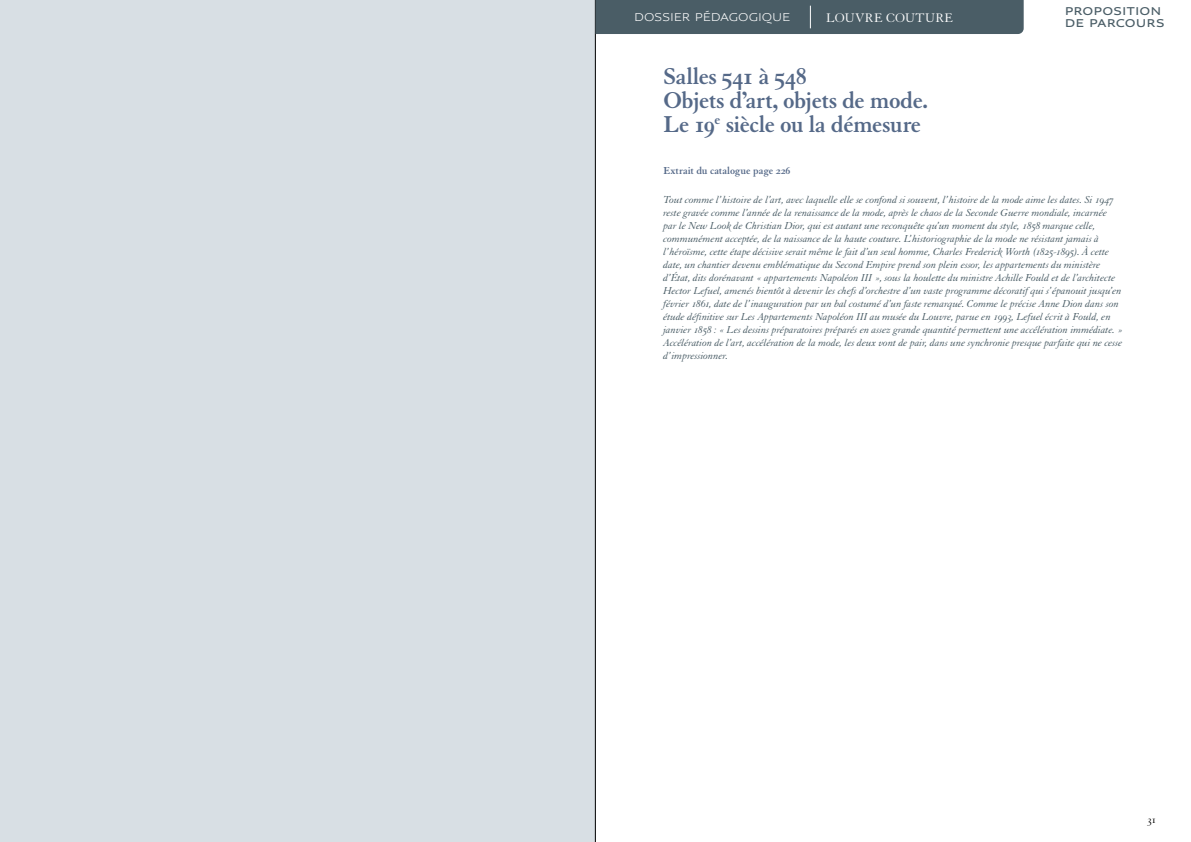
<style>
.page{position:relative;width:1191px;height:842px;background:#fff}
.page>*{position:absolute;margin:0;border:0;box-sizing:border-box;transform-origin:0 0}
.Avant-titre_niveau_1{font:700 25px/24px "Granjon LT Std";letter-spacing:-.02em;color:#556988}
.t1{font:13.5px "Granjon LT Std";letter-spacing:.015em;color:#fff}
.t2{font:11.2px/12px "Louvre Sans Med";color:#4a5d66}
.t3{font:11.2px "Louvre Sans Reg";letter-spacing:-.015em;color:#fff}
.texte_courant{font:italic 11px/13px "Granjon LT Std";letter-spacing:-.005em;color:#4a5d66}
.texte_courant-2{font:700 11px "Granjon LT Std";letter-spacing:.005em;color:#556988}
.exemple{font:11px "Granjon LT Std";color:#000}
.s1{font-style:inherit}
</style>
<div class="page">
<div style="left:0;top:0;width:595px;height:842px;background:#d8dfe4"></div>
<hr style="left:595px;top:0;width:1px;height:842px;background:#000">
<div style="left:595px;top:0;width:428px;height:34px;background:#4a5d66"></div>
<p class="t3" style="left:634px;top:9px;width:158px">DOSSIER PÉDAGOGIQUE</p>
<p class="t1" style="left:826px;top:10px;width:128px">LOUVRE COUTURE</p>
<p class="t2" style="left:1064px;top:6px;width:101px">PROPOSITION<br>DE PARCOURS</p>
<p class="Avant-titre_niveau_1" style="left:663px;top:64px;width:266px">Salles <span class="s1">541</span> à 548<br>Objets d’art, objets de mode.<br>Le <span class="s1">19</span><sup>e</sup> siècle ou la démesure</p>
<p class="texte_courant-2" style="left:663px;top:165px;width:128px">Extrait du catalogue page 226</p>
<p class="texte_courant" style="left:663px;top:193px;width:461px">Tout comme l’histoire de l’art, avec laquelle elle se confond si souvent, l’histoire de la mode aime les dates. Si 1947 reste gravée comme l’année de la renaissance de la mode, après le chaos de la Seconde Guerre mondiale, incarnée par le New Look de Christian Dior, qui est autant une reconquête qu’un moment du style, 1858 marque celle, communément acceptée, de la naissance de la haute couture. L’historiographie de la mode ne résistant jamais à l’héroïsme, cette étape décisive serait même le fait d’un seul homme, Charles Frederick Worth (1825-1895). À cette date, un chantier devenu emblématique du Second Empire prend son plein essor, les appartements du ministère d’État, dits dorénavant « appartements Napoléon III », sous la houlette du ministre Achille Fould et de l’architecte Hector Lefuel, amenés bientôt à devenir les chefs d’orchestre d’un vaste programme décoratif qui s’épanouit jusqu’en février 1861, date de l’inauguration par un bal costumé d’un faste remarqué. Comme le précise Anne Dion dans son étude définitive sur Les Appartements Napoléon III au musée du Louvre, parue en 1993, Lefuel écrit à Fould, en janvier 1858 : « Les dessins préparatoires préparés en assez grande quantité permettent une accélération immédiate. » Accélération de l’art, accélération de la mode, les deux vont de pair, dans une synchronie presque parfaite qui ne cesse d’impressionner.</p>
<p class="exemple" style="left:1147px;top:813px;width:11px">31</p>
</div>
